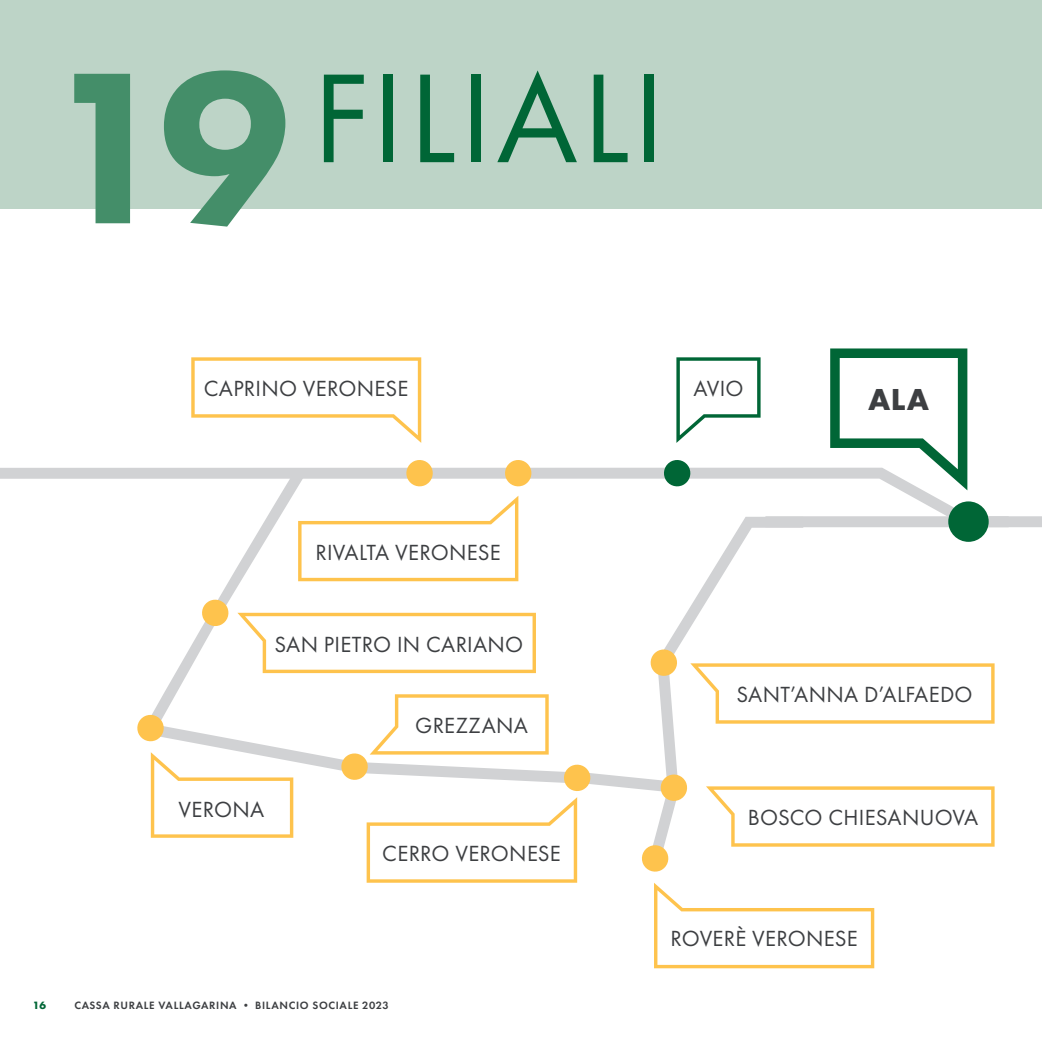
<style>
.page{position:relative;width:1042px;height:1042px;background:#fff}
.page>*{position:absolute;margin:0;border:0;box-sizing:border-box;transform-origin:0 0}
.Titolo_capitolo{font:800 224px "Futura PT";color:#448e69}
.Titolo_capitolo-2{font:131.25px "Futura PT";letter-spacing:.03em;color:#006636}
.TESTO{font:700 31.5px "Futura PT";color:#3d3f42}
.TESTO-2{font:22.75px "Futura PT";letter-spacing:.01em;color:#3d3f42}
.t1{font:600 11.03px "Futura PT";letter-spacing:.06em;color:#3d3f42}
.t2{font:700 11.03px "Futura PT";color:#006636}
</style>
<div class="page">
<div style="left:0;top:0;width:1042px;height:208px;background:#bdd4c7"></div>
<svg style="left:592px;top:527px;width:211px;height:262px"></svg>
<svg style="left:649px;top:647px;width:30px;height:31px"></svg>
<svg style="left:640px;top:773px;width:49px;height:99px"></svg>
<svg style="left:654px;top:883px;width:220px;height:85px"></svg>
<svg style="left:690px;top:663px;width:304px;height:60px"></svg>
<svg style="left:676px;top:357px;width:84px;height:86px"></svg>
<svg style="left:0;top:468px;width:1042px;height:59px"></svg>
<div style="left:948px;top:501px;width:40px;height:41px;background:#006636;border-radius:50%"></div>
<svg style="left:830px;top:348px;width:137px;height:142px"></svg>
<svg style="left:706px;top:786px;width:288px;height:60px"></svg>
<svg style="left:662px;top:460px;width:30px;height:28px"></svg>
<svg style="left:191px;top:357px;width:230px;height:86px"></svg>
<svg style="left:135px;top:460px;width:457px;height:423px"></svg>
<p class="Titolo_capitolo" style="left:44px;top:8px;width:250px">19</p>
<p class="Titolo_capitolo-2" style="left:313px;top:41px;width:354px">FILIALI</p>
<p class="TESTO-2" style="left:204px;top:375px;width:206px">CAPRINO VERONESE</p>
<p class="TESTO-2" style="left:315px;top:539px;width:187px">RIVALTA VERONESE</p>
<p class="TESTO-2" style="left:274px;top:631px;width:250px">SAN PIETRO IN CARIANO</p>
<p class="TESTO-2" style="left:179px;top:795px;width:87px">VERONA</p>
<p class="TESTO-2" style="left:415px;top:712px;width:114px">GREZZANA</p>
<p class="TESTO-2" style="left:382px;top:840px;width:180px">CERRO VERONESE</p>
<p class="t2" style="left:33px;top:998px;width:15px">16</p>
<p class="t1" style="left:74px;top:998px;width:316px">CASSA RURALE VALLAGARINA • BILANCIO SOCIALE 2023</p>
<p class="TESTO-2" style="left:693px;top:375px;width:52px">AVIO</p>
<p class="TESTO" style="left:868px;top:379px;width:62px">ALA</p>
<p class="TESTO-2" style="left:736px;top:681px;width:238px">SANT’ANNA D’ALFAEDO</p>
<p class="TESTO-2" style="left:748px;top:804px;width:232px">BOSCO CHIESANUOVA</p>
<p class="TESTO-2" style="left:670px;top:925px;width:189px">ROVERÈ VERONESE</p>
</div>
